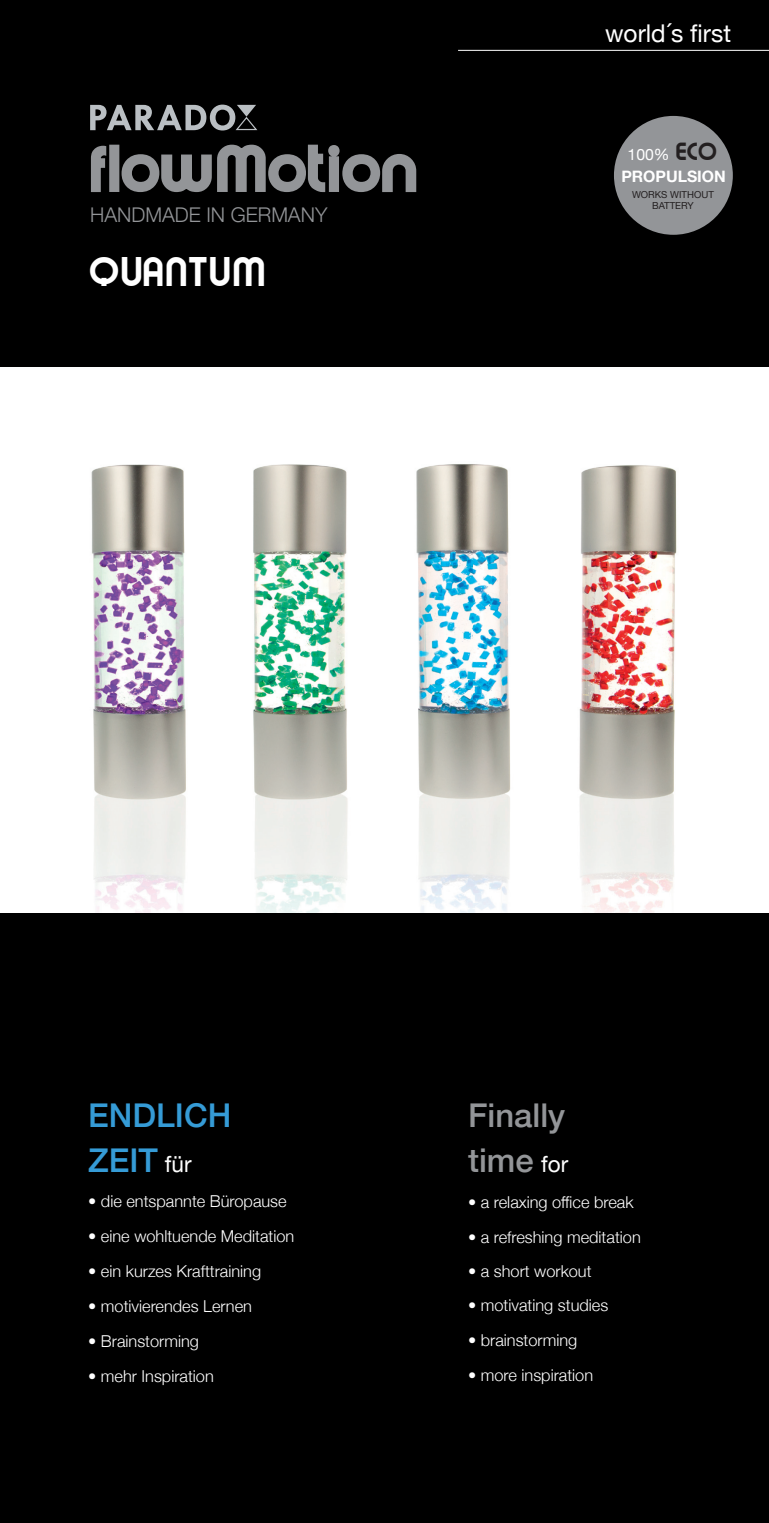
<style>
.page{position:relative;width:769px;height:1523px;background:#000}
.page>*{position:absolute;margin:0;border:0;box-sizing:border-box;transform-origin:0 0}
.t1{font:53.73px "Brandish";letter-spacing:.02em;color:#939598}
.t2{font:35px "Brandish";color:#fff}
.t3{font:500 32.73px/45px "Helvetica Neue";color:#359bd6}
.t4{font:500 32.73px/45px "Helvetica Neue";color:#939598}
.t5{font:24.5px "Helvetica Neue";color:#fff}
.t6{font:300 20.3px "Helvetica Neue";color:#939598}
.t7{font:300 16.45px "Helvetica Neue";color:#fff}
.t8{font:700 15.75px/21.7px "Helvetica Neue";color:#fff;text-align:center}
.t9{font:9.62px/11.5px "Helvetica Neue";color:#231f20;text-align:center}
.s1{font-weight:400}
.s2{font-family:"Brandish";font-weight:400;font-size:21px;color:#231f20}
.s3{font-weight:400;font-size:22.57px;color:#fff}
</style>
<div class="page">
<svg style="left:90px;top:105px;width:167px;height:26px"></svg>
<svg style="left:91px;top:145px;width:16px;height:48px"></svg>
<div style="left:109px;top:145px;width:10px;height:47px;border:3px solid #939598"></div>
<svg style="left:121px;top:144px;width:296px;height:49px"></svg>
<div style="left:614px;top:116px;width:119px;height:119px;background:#939598;border-radius:50%"></div>
<hr style="left:458px;top:50px;width:311px;height:1px;background:#fff">
<img style="left:0;top:367px;width:769px;height:546px">
<h1 class="t1" style="left:90px;top:131px;width:329px">flowMotion</h1>
<p class="t6" style="left:90px;top:198px;width:239px">HANDMADE IN GERMANY</p>
<h2 class="t2" style="left:89px;top:247px;width:178px">QUANTUM</h2>
<h3 class="t5" style="left:605px;top:15px;width:128px">world´s first</h3>
<p class="t8" style="left:621px;top:144px;width:106px"><span class="s1">100%</span> <span class="s2">ECO<br></span>PROPULSION</p>
<p class="t9" style="left:632px;top:189px;width:83px">WORKS WITHOUT<br>BATTERY</p>
<h3 class="t3" style="left:88px;top:1090px;width:145px">ENDLICH<br>ZEIT <span class="s3">für</span></h3>
<p class="t7" style="left:88px;top:1188px;width:200px">• die entspannte Büropause</p>
<p class="t7" style="left:88px;top:1223px;width:208px">• eine wohltuende Meditation</p>
<p class="t7" style="left:88px;top:1258px;width:174px">• ein kurzes Krafttraining</p>
<p class="t7" style="left:88px;top:1293px;width:165px">• motivierendes Lernen</p>
<p class="t7" style="left:88px;top:1328px;width:112px">• Brainstorming</p>
<p class="t7" style="left:88px;top:1362px;width:127px">• mehr Inspiration</p>
<h3 class="t4" style="left:468px;top:1090px;width:102px">Finally time <span class="s3">for</span></h3>
<p class="t7" style="left:468px;top:1189px;width:167px">• a relaxing office break</p>
<p class="t7" style="left:468px;top:1224px;width:174px">• a refreshing meditation</p>
<p class="t7" style="left:468px;top:1257px;width:125px">• a short workout</p>
<p class="t7" style="left:468px;top:1292px;width:142px">• motivating studies</p>
<p class="t7" style="left:468px;top:1327px;width:111px">• brainstorming</p>
<p class="t7" style="left:468px;top:1362px;width:126px">• more inspiration</p>
</div>
